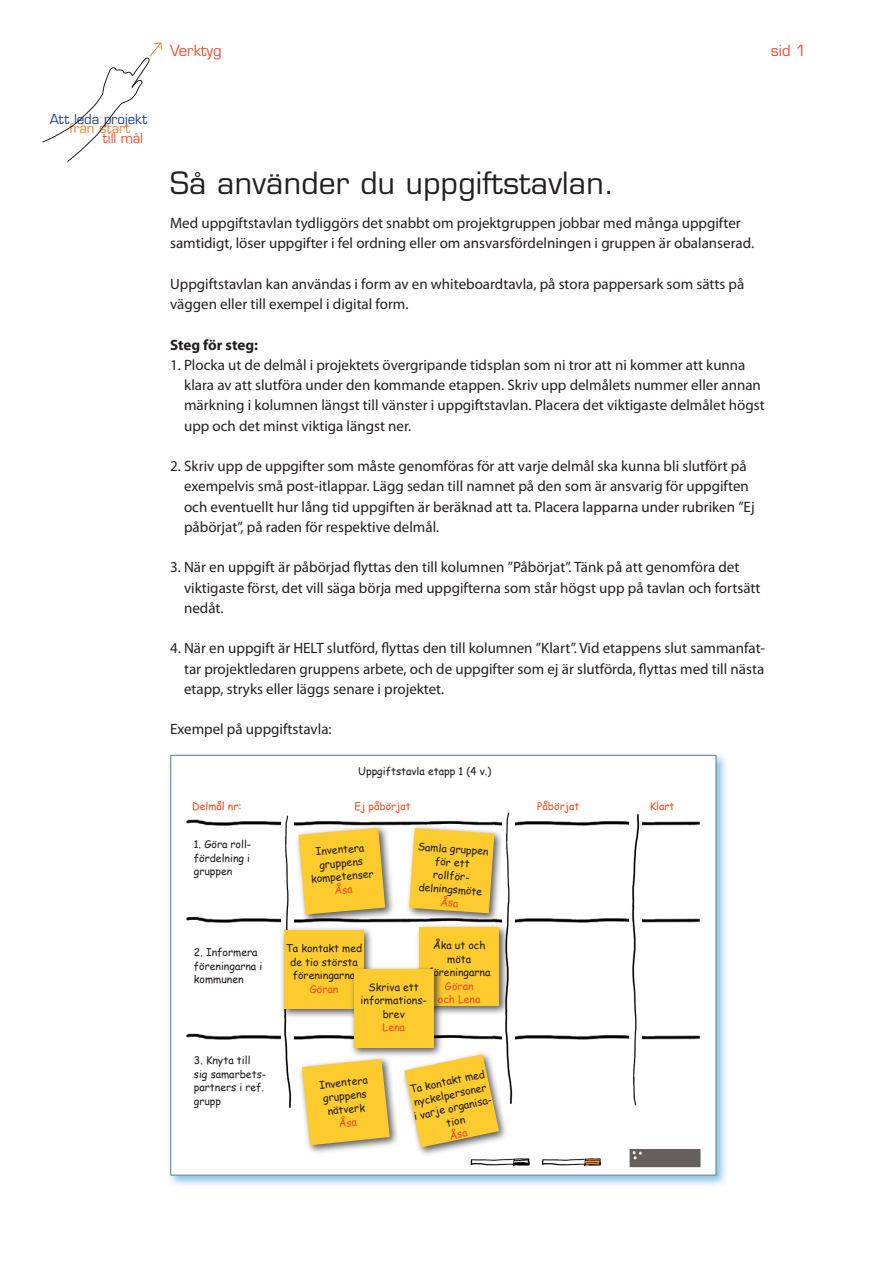
<style>
.page{position:relative;width:893px;height:1263px;background:#fff}
.page>*{position:absolute;margin:0;border:0;box-sizing:border-box;transform-origin:0 0}
.Huvudrubrik{font:30px "Eurostile";letter-spacing:.01em;color:#231f20}
.Bröd{font:15px/20.2px "Myriad Pro";color:#231f20}
.Mellanrubrik{font:700 15px "Myriad Pro";letter-spacing:-.005em;color:#231f20}
.t1{font:15px "Eurostile";color:#ef5032}
.t2{font:13.35px "Eurostile";color:#253f8e}
.t3{font:13.35px "Eurostile";letter-spacing:.02em;color:#f48232}
.t4{font:13.35px "Eurostile";color:#ef5032}
.Handskrivet{font:10.5px/13.5px "Comic Sans MS";color:#231f20;text-align:center}
.Handskrivet-2{font:10.5px "Comic Sans MS";color:#ef4f23}
.s1{color:#ef4f23}
</style>
<div class="page">
<svg style="left:42px;top:42px;width:121px;height:120px"></svg>
<div style="left:166px;top:751px;width:563px;height:437px;background:#5ba8dc;opacity:.75"></div>
<div style="left:170px;top:755px;width:547px;height:421px;background:#fff;border:1px solid #748c9c"></div>
<img style="left:186px;top:1033px;width:514px;height:7px">
<img style="left:186px;top:917px;width:514px;height:6px">
<img style="left:186px;top:819px;width:514px;height:7px">
<img style="left:282px;top:815px;width:12px;height:293px">
<img style="left:503px;top:812px;width:12px;height:292px">
<img style="left:629px;top:814px;width:12px;height:292px">
<img style="left:470px;top:1149px;width:231px;height:19px">
<div style="left:295px;top:824px;width:100px;height:100px;background:#231f20;opacity:.75"></div>
<svg style="left:299px;top:828px;width:86px;height:86px;background:#f5c942"></svg>
<div style="left:405px;top:824px;width:99px;height:99px;background:#231f20;opacity:.75"></div>
<div style="left:401px;top:1050px;width:108px;height:107px;background:#231f20;opacity:.75"></div>
<div style="left:298px;top:1055px;width:102px;height:100px;background:#231f20;opacity:.75"></div>
<div style="left:280px;top:926px;width:94px;height:93px;background:#231f20;opacity:.75"></div>
<div style="left:284px;top:930px;width:80px;height:79px;background:#fecb2f"></div>
<div style="left:415px;top:923px;width:94px;height:93px;background:#231f20;opacity:.75"></div>
<div style="left:419px;top:927px;width:80px;height:79px;background:#fecb2f"></div>
<div style="left:349px;top:965px;width:95px;height:92px;background:#231f20;opacity:.75"></div>
<div style="left:354px;top:969px;width:80px;height:78px;background:#fecb2f"></div>
<svg style="left:409px;top:828px;width:85px;height:85px;background:#f7ca40"></svg>
<svg style="left:404px;top:1054px;width:95px;height:93px"></svg>
<svg style="left:302px;top:1059px;width:88px;height:86px;background:#f5ca49"></svg>
<p class="t2" style="left:50px;top:111px;width:99px">Att leda projekt</p>
<p class="t3" style="left:70px;top:120px;width:63px">från start</p>
<p class="t4" style="left:103px;top:130px;width:42px">till mål</p>
<p class="t1" style="left:170px;top:41px;width:53px">Verktyg</p>
<p class="t1" style="left:771px;top:41px;width:37px">sid 1</p>
<p class="Huvudrubrik" style="left:170px;top:165px;width:446px">Så använder du uppgiftstavlan.</p>
<p class="Bröd" style="left:170px;top:213px;width:586px">Med uppgiftstavlan tydliggörs det snabbt om projektgruppen jobbar med många uppgifter samtidigt, löser uppgifter i fel ordning eller om ansvarsfördelningen i gruppen är obalanserad.</p>
<p class="Bröd" style="left:170px;top:273px;width:576px">Uppgiftstavlan kan användas i form av en whiteboardtavla, på stora pappersark som sätts på väggen eller till exempel i digital form.</p>
<p class="Mellanrubrik" style="left:170px;top:335px;width:90px">Steg för steg:</p>
<p class="Bröd" style="left:184px;top:354px;width:582px;text-indent:-14px">1. Plocka ut de delmål i projektets övergripande tidsplan som ni tror att ni kommer att kunna klara av att slutföra under den kommande etappen. Skriv upp delmålets nummer eller annan märkning i kolumnen längst till vänster i uppgiftstavlan. Placera det viktigaste delmålet högst upp och det minst viktiga längst ner.</p>
<p class="Bröd" style="left:184px;top:456px;width:572px;text-indent:-14px">2. Skriv upp de uppgifter som måste genomföras för att varje delmål ska kunna bli slutfört på exempelvis små post-itlappar. Lägg sedan till namnet på den som är ansvarig för uppgiften och eventuellt hur lång tid uppgiften är beräknad att ta. Placera lapparna under rubriken ”Ej påbörjat”, på raden för respektive delmål.</p>
<p class="Bröd" style="left:184px;top:557px;width:578px;text-indent:-14px">3. När en uppgift är påbörjad flyttas den till kolumnen ”Påbörjat”. Tänk på att genomföra det viktigaste först, det vill säga börja med uppgifterna som står högst upp på tavlan och fortsätt nedåt.</p>
<p class="Bröd" style="left:184px;top:638px;width:583px;text-align:justify;text-indent:-14px">4. När en uppgift är HELT slutförd, flyttas den till kolumnen ”Klart”. Vid etappens slut sammanfat&shy;tar projektledaren gruppens arbete, och de uppgifter som ej är slutförda, flyttas med till nästa etapp, stryks eller läggs senare i projektet.</p>
<p class="Bröd" style="left:170px;top:719px;width:163px">Exempel på uppgiftstavla:</p>
<p class="Handskrivet" style="left:358px;top:764px;width:134px">Uppgiftstavla etapp 1 (4 v.)</p>
<p class="Handskrivet-2" style="left:192px;top:798px;width:51px">Delmål nr:</p>
<p class="Handskrivet-2" style="left:355px;top:798px;width:58px">Ej påbörjat</p>
<p class="Handskrivet-2" style="left:537px;top:798px;width:44px">Påbörjat</p>
<p class="Handskrivet-2" style="left:650px;top:798px;width:26px">Klart</p>
<p class="Handskrivet" style="left:194px;top:837px;width:59px;text-align:justify">1. Göra roll&shy;fördelning i gruppen</p>
<p class="Handskrivet" style="left:418px;top:839px;width:72px;rotate:4deg">Samla gruppen för ett</p>
<p class="Handskrivet" style="left:434px;top:867px;width:39px;rotate:4deg">rollför-</p>
<p class="Handskrivet" style="left:419px;top:880px;width:65px;rotate:4deg">delningsmöte</p>
<p class="Handskrivet" style="left:315px;top:844px;width:50px;rotate:-5deg">Inventera</p>
<p class="Handskrivet" style="left:319px;top:858px;width:45px;rotate:-5deg">gruppens</p>
<p class="Handskrivet" style="left:310px;top:872px;width:64px;rotate:-5deg">kompetenser<br><span class="s1">Åsa</span></p>
<p class="Handskrivet" style="left:194px;top:945px;width:70px;text-align:left">2. Informera föreningarna i kommunen</p>
<p class="Handskrivet" style="left:194px;top:1053px;width:74px;text-align:left">3. Knyta till sig samarbets&shy;partners i ref. grupp</p>
<p class="Handskrivet" style="left:433px;top:938px;width:54px">Åka ut och</p>
<p class="Handskrivet" style="left:447px;top:952px;width:26px">möta</p>
<p class="Handskrivet" style="left:428px;top:965px;width:64px">föreningarna<br><span class="s1">Göran</span></p>
<p class="Handskrivet-2" style="left:438px;top:991px;width:44px">och Lena</p>
<p class="Handskrivet" style="left:286px;top:941px;width:78px">Ta kontakt med de tio största föreningarna<br><span class="s1">Göran</span></p>
<p class="Handskrivet" style="left:369px;top:980px;width:52px">Skriva ett</p>
<p class="Handskrivet" style="left:361px;top:993px;width:68px">informations&shy;brev</p>
<p class="Handskrivet-2" style="left:383px;top:1020px;width:24px">Lena</p>
<p class="Handskrivet" style="left:319px;top:1078px;width:50px;rotate:-6deg">Inventera</p>
<p class="Handskrivet" style="left:322px;top:1091px;width:45px;rotate:-6deg">gruppens</p>
<p class="Handskrivet" style="left:327px;top:1104px;width:39px;rotate:-6deg">nätverk</p>
<p class="Handskrivet" style="left:407px;top:1083px;width:82px;rotate:-12deg">Ta kontakt med nyckelpersoner<br>i varje organisa&shy;tion</p>
</div>
